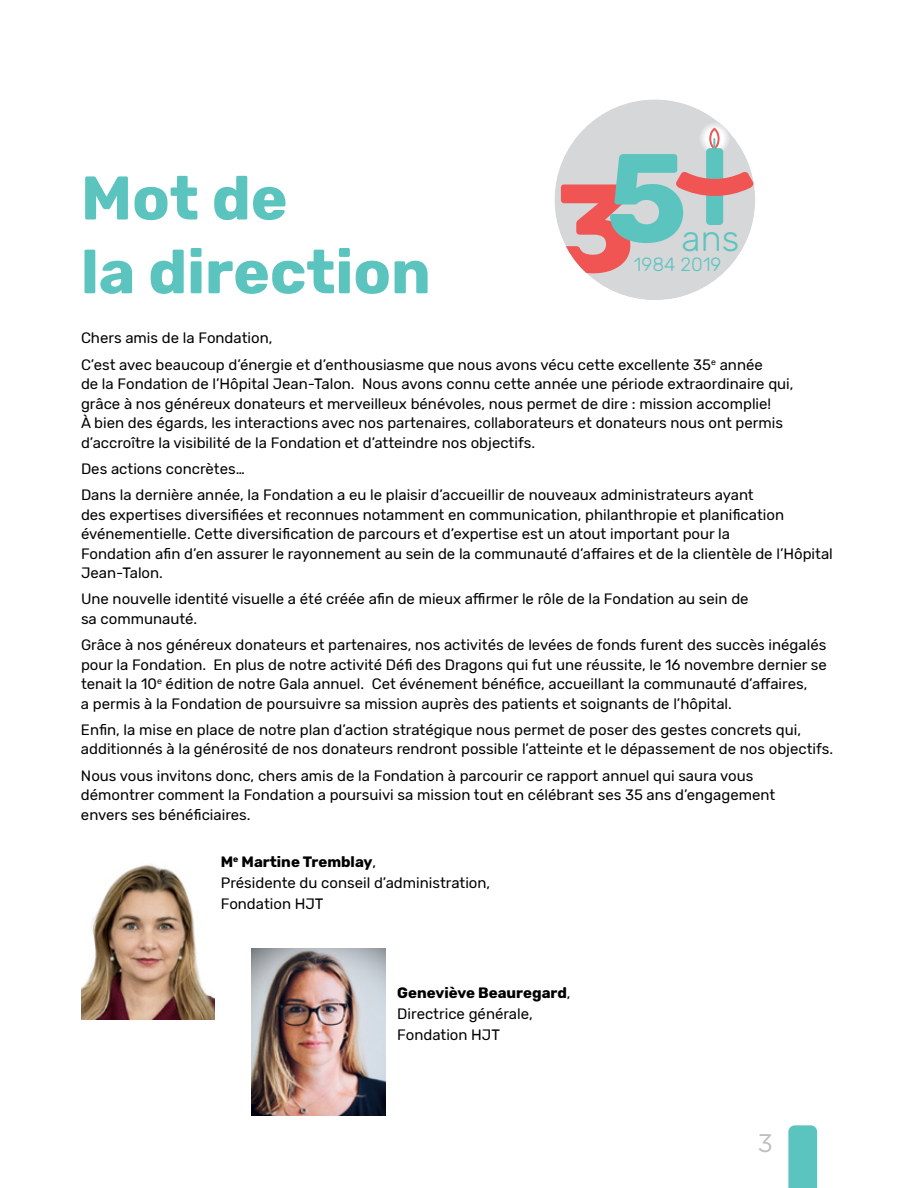
<style>
.page{position:relative;width:918px;height:1188px;background:#fff}
.page>*{position:absolute;margin:0;border:0;box-sizing:border-box;transform-origin:0 0}
.t1{font:700 125.1px "Rubik";color:#f05553}
.t2{font:700 61.5px/73.8px "Rubik";color:#5bc4bf}
.t3{font:300 35.7px "Rubik";color:#5bc4bf}
.t4{font:25.5px "Gotham";color:#bcbec0}
.t5{font:300 19.05px "Rubik";color:#5bc4bf}
.t6{font:15px/19.5px "Rubik";color:#000}
.s1{font-weight:700}
</style>
<div class="page">
<div style="left:788px;top:1125px;width:29px;height:63px;background:#5bc4bf"></div>
<img style="left:81px;top:865px;width:134px;height:155px">
<img style="left:252px;top:949px;width:134px;height:166px">
<div style="left:554px;top:99px;width:201px;height:201px;background:#d5d7d8;border-radius:50%"></div>
<img style="left:705px;top:123px;width:20px;height:5px">
<svg style="left:676px;top:128px;width:77px;height:97px"></svg>
<h2 class="t2" style="left:81px;top:163px;width:351px">Mot de<br>la direction</h2>
<h1 class="t1" style="left:552px;top:156px;width:137px">3<sup>5</sup></h1>
<h3 class="t3" style="left:682px;top:218px;width:59px">ans</h3>
<p class="t5" style="left:634px;top:253px;width:89px">1984 2019</p>
<p class="t6" style="left:81px;top:325px;width:683px;line-height:26.2px">Chers amis de la Fondation,<br>C’est avec beaucoup d’énergie et d’enthousiasme que nous avons vécu cette excellente 35<sup>e</sup> année</p>
<p class="t6" style="left:81px;top:375px;width:714px">de la Fondation de l’Hôpital Jean-Talon. Nous avons connu cette année une période extraordinaire qui, grâce à nos généreux donateurs et merveilleux bénévoles, nous permet de dire : mission accomplie!<br>À bien des égards, les interactions avec nos partenaires, collaborateurs et donateurs nous ont permis d’accroître la visibilité de la Fondation et d’atteindre nos objectifs.</p>
<p class="t6" style="left:81px;top:456px;width:674px;line-height:26.2px">Des actions concrètes…<br>Dans la dernière année, la Fondation a eu le plaisir d’accueillir de nouveaux administrateurs ayant</p>
<p class="t6" style="left:81px;top:505px;width:753px">des expertises diversifiées et reconnues notamment en communication, philanthropie et planification événementielle. Cette diversification de parcours et d’expertise est un atout important pour la<br>Fondation afin d’en assurer le rayonnement au sein de la communauté d’affaires et de la clientèle de l’Hôpital Jean-Talon.</p>
<p class="t6" style="left:81px;top:590px;width:669px">Une nouvelle identité visuelle a été créée afin de mieux affirmer le rôle de la Fondation au sein de sa communauté.</p>
<p class="t6" style="left:81px;top:636px;width:747px">Grâce à nos généreux donateurs et partenaires, nos activités de levées de fonds furent des succès inégalés pour la Fondation. En plus de notre activité Défi des Dragons qui fut une réussite, le 16 novembre dernier se tenait la 10<sup>e</sup> édition de notre Gala annuel. Cet événement bénéfice, accueillant la communauté d’affaires,<br>a permis à la Fondation de poursuivre sa mission auprès des patients et soignants de l’hôpital.</p>
<p class="t6" style="left:81px;top:720px;width:754px">Enfin, la mise en place de notre plan d’action stratégique nous permet de poser des gestes concrets qui, additionnés à la générosité de nos donateurs rendront possible l’atteinte et le dépassement de nos objectifs.</p>
<p class="t6" style="left:81px;top:766px;width:696px">Nous vous invitons donc, chers amis de la Fondation à parcourir ce rapport annuel qui saura vous démontrer comment la Fondation a poursuivi sa mission tout en célébrant ses 35 ans d’engagement envers ses bénéficiaires.</p>
<p class="t6" style="left:221px;top:852px;width:271px;line-height:21px"><span class="s1">M</span><sup>e</sup> <span class="s1">Martine Tremblay</span>,<br>Présidente du conseil d’administration,<br>Fondation HJT</p>
<p class="t6" style="left:397px;top:983px;width:175px;line-height:21px"><span class="s1">Geneviève Beauregard</span>,<br>Directrice générale,<br>Fondation HJT</p>
<h3 class="t4" style="left:757px;top:1127px;width:17px">3</h3>
</div>
